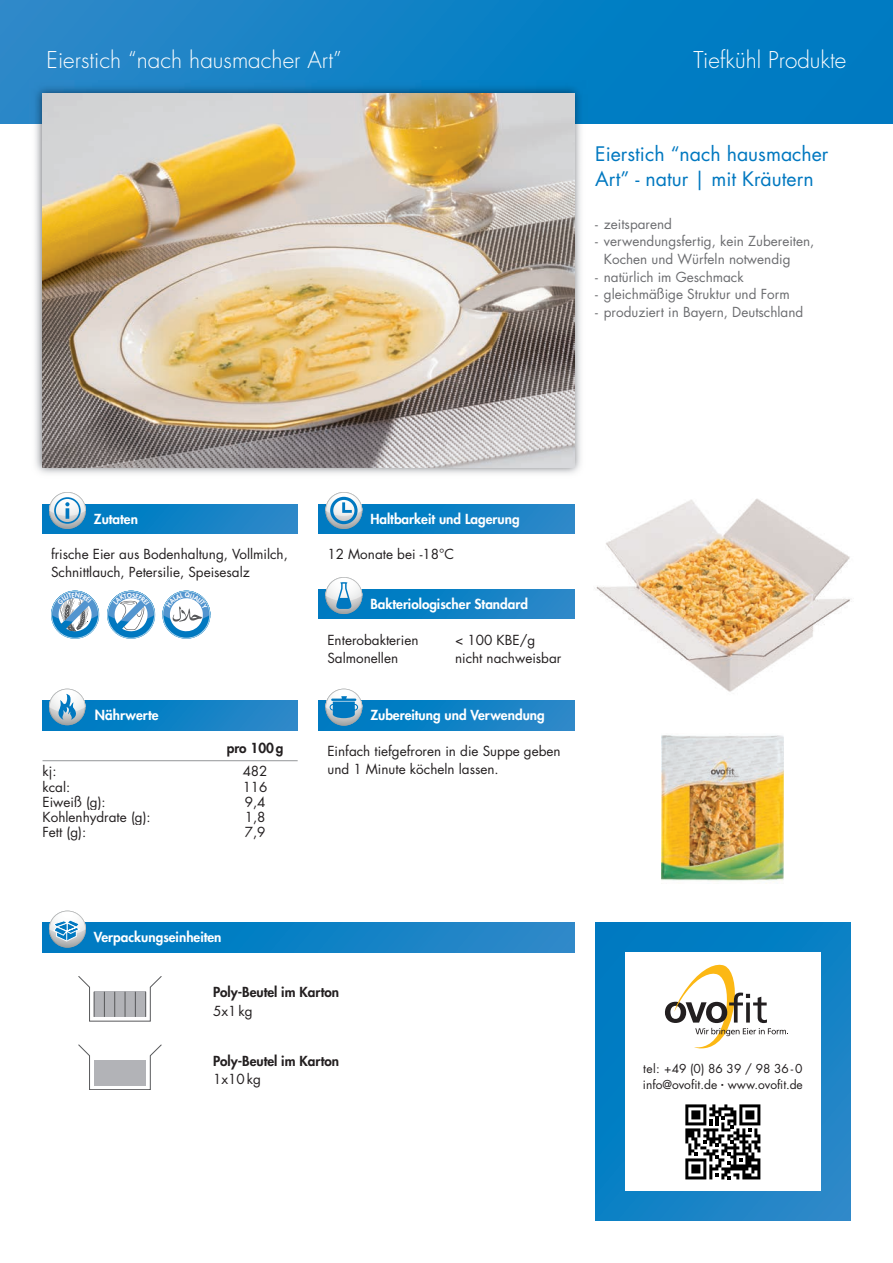
<style>
.page{position:relative;width:893px;height:1263px;background:#fff}
.page>*{position:absolute;margin:0;border:0;box-sizing:border-box;transform-origin:0 0}
.t1{font:300 22.5px "Futura";color:#fff}
.t2{font:19.5px/25.7px "Futura";color:#0078c0}
.t3{font:13.5px/17.7px "Futura";color:#231f20}
.t4{font:13.5px/17.7px "Futura";color:#6c6d70}
.t5{font:800 13.5px "Futura";color:#fff}
.t6{font:800 13.5px "Futura";color:#231f20}
.t7{font:12px/15.8px "Futura";color:#231f20}
.s1{font-size:5.4px}
</style>
<div class="page">
<div style="left:0;top:0;width:893px;height:123px;background:linear-gradient(to right,#2a88c9,#0079c1)"></div>
<div style="left:43px;top:504px;width:255px;height:30px;background:linear-gradient(to right,#0079c1,#2a88c9)"></div>
<svg style="left:49px;top:492px;width:37px;height:37px"></svg>
<div style="left:319px;top:589px;width:255px;height:30px;background:linear-gradient(to right,#0079c1,#2a88c9)"></div>
<svg style="left:325px;top:577px;width:37px;height:37px"></svg>
<div style="left:319px;top:701px;width:255px;height:29px;background:linear-gradient(to right,#0079c1,#2a88c9)"></div>
<svg style="left:325px;top:689px;width:37px;height:37px"></svg>
<div style="left:43px;top:701px;width:255px;height:29px;background:linear-gradient(to right,#007ac1,#2988c9)"></div>
<svg style="left:49px;top:689px;width:37px;height:36px"></svg>
<div style="left:43px;top:923px;width:531px;height:29px;background:linear-gradient(to right,#0079c1,#2b89c9)"></div>
<svg style="left:49px;top:911px;width:37px;height:37px"></svg>
<svg style="left:78px;top:976px;width:84px;height:45px"></svg>
<svg style="left:595px;top:923px;width:255px;height:297px"></svg>
<div style="left:625px;top:952px;width:196px;height:239px;background:#fff"></div>
<div style="left:319px;top:504px;width:255px;height:30px;background:linear-gradient(to right,#0079c1,#2a88c9)"></div>
<svg style="left:325px;top:492px;width:37px;height:37px"></svg>
<img style="left:29px;top:80px;width:558px;height:394px">
<img style="left:43px;top:94px;width:531px;height:374px">
<svg style="left:78px;top:1044px;width:84px;height:46px"></svg>
<img style="left:662px;top:735px;width:122px;height:147px">
<img style="left:596px;top:498px;width:255px;height:194px">
<hr style="left:43px;top:760px;width:255px;height:1px;background:#939598">
<svg style="left:665px;top:965px;width:123px;height:83px"></svg>
<svg style="left:685px;top:1104px;width:75px;height:75px"></svg>
<svg style="left:51px;top:591px;width:48px;height:48px"></svg>
<svg style="left:107px;top:591px;width:48px;height:48px"></svg>
<svg style="left:162px;top:591px;width:48px;height:48px"></svg>
<h1 class="t1" style="left:47px;top:50px;width:297px">Eierstich “nach hausmacher Art”</h1>
<h1 class="t1" style="left:693px;top:50px;width:154px">Tiefkühl Produkte</h1>
<h2 class="t2" style="left:595px;top:142px;width:235px">Eierstich “nach hausmacher<br>Art” - natur | mit Kräutern</h2>
<p class="t4" style="left:595px;top:216px;width:78px">- zeitsparend</p>
<p class="t4" style="left:604px;top:234px;width:212px;text-indent:-9px">- verwendungsfertig, kein Zubereiten,<br>Kochen und Würfeln notwendig</p>
<p class="t4" style="left:595px;top:269px;width:150px">- natürlich im Geschmack</p>
<p class="t4" style="left:595px;top:287px;width:196px">- gleichmäßige Struktur und Form</p>
<p class="t4" style="left:595px;top:304px;width:209px">- produziert in Bayern, Deutschland</p>
<p class="t5" style="left:94px;top:512px;width:46px">Zutaten</p>
<p class="t3" style="left:51px;top:546px;width:238px">frische Eier aus Bodenhaltung, Vollmilch,<br>Schnittlauch, Petersilie, Speisesalz</p>
<p class="t5" style="left:95px;top:709px;width:65px">Nährwerte</p>
<p class="t6" style="left:227px;top:741px;width:58px">pro 100 g</p>
<p class="t3" style="left:43px;top:763px;width:16px">kj:</p>
<p class="t3" style="left:243px;top:763px;width:26px">482</p>
<p class="t3" style="left:43px;top:779px;width:29px">kcal:</p>
<p class="t3" style="left:243px;top:779px;width:26px">116</p>
<p class="t3" style="left:43px;top:794px;width:65px">Eiweiß (g):</p>
<p class="t3" style="left:245px;top:794px;width:22px">9,4</p>
<p class="t3" style="left:43px;top:809px;width:110px">Kohlenhydrate (g):</p>
<p class="t3" style="left:245px;top:809px;width:22px">1,8</p>
<p class="t3" style="left:43px;top:824px;width:45px">Fett (g):</p>
<p class="t3" style="left:245px;top:824px;width:22px">7,9</p>
<p class="t5" style="left:94px;top:931px;width:129px">Verpackungseinheiten</p>
<p class="t5" style="left:370px;top:512px;width:151px">Haltbarkeit und Lagerung</p>
<p class="t3" style="left:327px;top:546px;width:128px">12 Monate bei -18°C</p>
<p class="t5" style="left:370px;top:597px;width:159px">Bakteriologischer Standard</p>
<p class="t3" style="left:327px;top:632px;width:93px">Enterobakterien</p>
<p class="t3" style="left:455px;top:632px;width:82px">&lt; 100 KBE/g</p>
<p class="t3" style="left:327px;top:650px;width:72px">Salmonellen</p>
<p class="t3" style="left:455px;top:650px;width:108px">nicht nachweisbar</p>
<p class="t5" style="left:370px;top:709px;width:176px">Zubereitung und Verwendung</p>
<p class="t3" style="left:327px;top:743px;width:235px">Einfach tiefgefroren in die Suppe geben und 1 Minute köcheln lassen.</p>
<p class="t6" style="left:213px;top:986px;width:128px">Poly-Beutel im Karton</p>
<p class="t3" style="left:213px;top:1003px;width:41px">5x1 kg</p>
<p class="t6" style="left:213px;top:1054px;width:128px">Poly-Beutel im Karton</p>
<p class="t3" style="left:213px;top:1071px;width:49px">1x10 kg</p>
<p class="t7" style="left:643px;top:1061px;width:161px">tel: +49 (0) 86 39 / 98 36 - 0 info@ovofit.de <span class="s1">•</span> www.ovofit.de</p>
</div>
